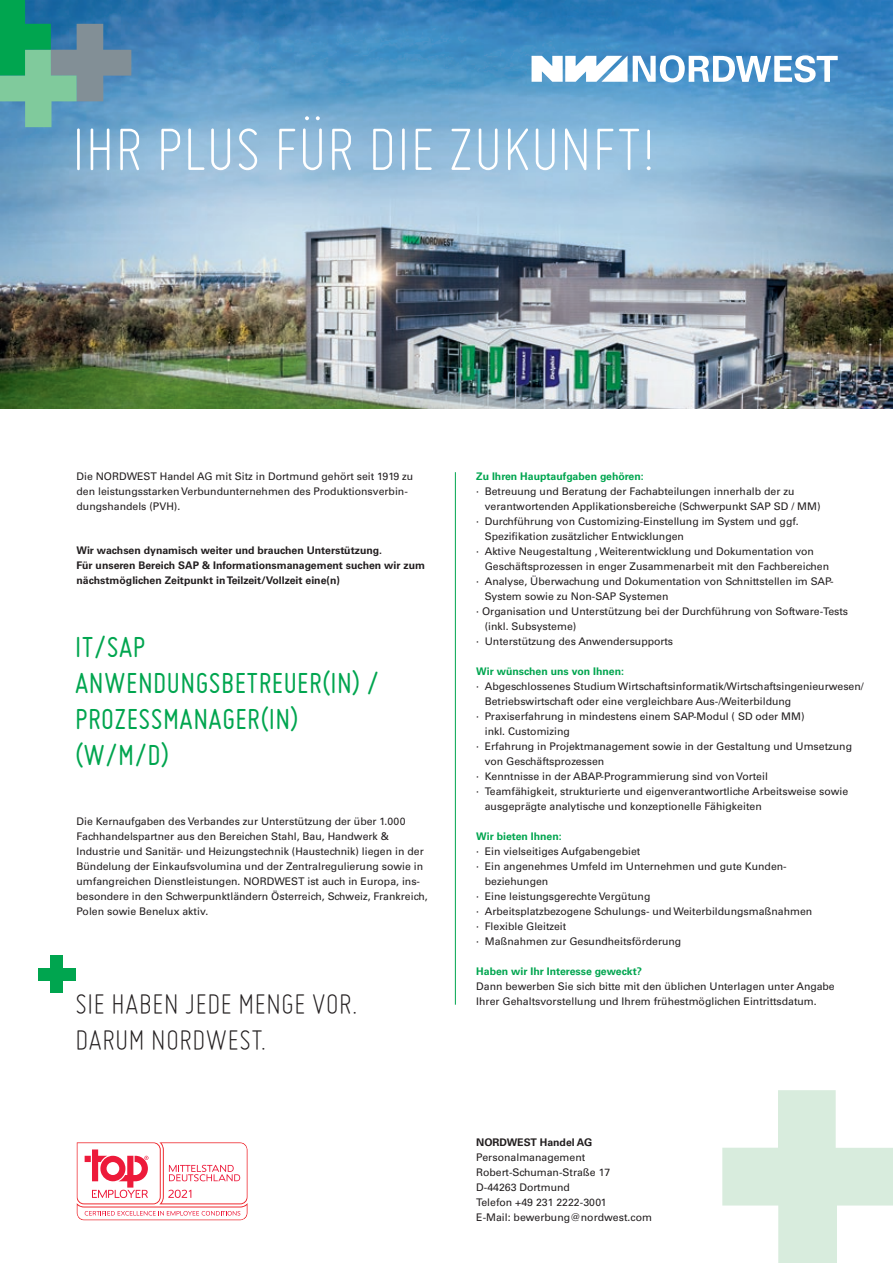
<style>
.page{position:relative;width:893px;height:1263px;background:#fff}
.page>*{position:absolute;margin:0;border:0;box-sizing:border-box;transform-origin:0 0}
.t1{font:300 67.5px "Miso";color:#fff}
.t2{font:31.5px/36px "Miso";letter-spacing:.015em;color:#00a54f}
.t3{font:300 31.5px/36px "Miso";color:#231f20}
.t4{font:10.5px/15px "Univers LT Pro 55 Roman";color:#231f20}
.t5{font:700 10.5px/15px "Univers LT Pro 65";color:#231f20}
.t6{font:700 10.5px "Univers LT Pro 65";color:#00a54f}
</style>
<div class="page">
<img style="left:0;top:0;width:893px;height:408px">
<svg style="left:531px;top:56px;width:96px;height:26px"></svg>
<svg style="left:633px;top:55px;width:205px;height:27px"></svg>
<svg style="left:0;top:0;width:131px;height:127px;background:#4f9799"></svg>
<svg style="left:77px;top:1142px;width:171px;height:78px"></svg>
<div style="left:50px;top:955px;width:13px;height:38px;background:#00a54f"></div>
<div style="left:38px;top:968px;width:37px;height:13px;background:#00a54f"></div>
<hr style="left:455px;top:472px;width:1px;height:533px;background:#00a54f">
<svg style="left:722px;top:1090px;width:171px;height:173px"></svg>
<h1 class="t1" style="left:72px;top:112px;width:585px">IHR PLUS FÜR DIE ZUKUNFT!</h1>
<p class="t4" style="left:77px;top:468px;width:338px">Die NORDWEST Handel AG mit Sitz in Dortmund gehört seit 1919 zu den leistungsstarken Verbundunternehmen des Produktionsverbin&shy;dungshandels (PVH).</p>
<p class="t5" style="left:77px;top:542px;width:350px">Wir wachsen dynamisch weiter und brauchen Unterstützung.<br>Für unseren Bereich SAP &amp; Informationsmanagement suchen wir zum nächstmöglichen Zeitpunkt in Teilzeit/Vollzeit eine(n)</p>
<h2 class="t2" style="left:75px;top:628px;width:306px">IT/SAP<br>ANWENDUNGSBETREUER(IN) /<br>PROZESSMANAGER(IN) (W/M/D)</h2>
<p class="t4" style="left:77px;top:813px;width:353px">Die Kernaufgaben des Verbandes zur Unterstützung der über 1.000<br>Fachhandelspartner aus den Bereichen Stahl, Bau, Handwerk &amp; Industrie und Sanitär- und Heizungstechnik (Haustechnik) liegen in der Bündelung der Einkaufsvolumina und der Zentralregulierung sowie in umfangreichen Dienstleistungen. NORDWEST ist auch in Europa, ins&shy;besondere in den Schwerpunktländern Österreich, Schweiz, Frankreich, Polen sowie Benelux aktiv.</p>
<h2 class="t3" style="left:75px;top:985px;width:284px">SIE HABEN JEDE MENGE VOR.<br>DARUM NORDWEST.</h2>
<p class="t6" style="left:476px;top:468px;width:169px">Zu Ihren Hauptaufgaben gehören:</p>
<p class="t4" style="left:476px;top:483px;width:320px">· Betreuung und Beratung der Fachabteilungen innerhalb der zu</p>
<p class="t4" style="left:485px;top:498px;width:337px">verantwortenden Applikationsbereiche (Schwerpunkt SAP SD / MM)</p>
<p class="t4" style="left:476px;top:513px;width:324px">· Durchführung von Customizing-Einstellung im System und ggf.</p>
<p class="t4" style="left:485px;top:528px;width:201px">Spezifikation zusätzlicher Entwicklungen</p>
<p class="t4" style="left:476px;top:543px;width:339px">· Aktive Neugestaltung , Weiterentwicklung und Dokumentation von</p>
<p class="t4" style="left:485px;top:558px;width:346px">Geschäftsprozessen in enger Zusammenarbeit mit den Fachbereichen</p>
<p class="t4" style="left:476px;top:573px;width:359px">· Analyse, Überwachung und Dokumentation von Schnittstellen im SAP-</p>
<p class="t4" style="left:485px;top:588px;width:185px">System sowie zu Non-SAP Systemen</p>
<p class="t4" style="left:476px;top:603px;width:373px">· Organisation und Unterstützung bei der Durchführung von Software-Tests</p>
<p class="t4" style="left:485px;top:618px;width:93px">(inkl. Subsysteme)</p>
<p class="t4" style="left:476px;top:633px;width:198px">· Unterstützung des Anwendersupports</p>
<p class="t6" style="left:476px;top:664px;width:149px">Wir wünschen uns von Ihnen:</p>
<p class="t4" style="left:476px;top:678px;width:389px">· Abgeschlossenes Studium Wirtschaftsinformatik/Wirtschaftsingenieurwesen/</p>
<p class="t4" style="left:485px;top:693px;width:308px">Betriebswirtschaft oder eine vergleichbare Aus-/Weiterbildung</p>
<p class="t4" style="left:476px;top:708px;width:330px">· Praxiserfahrung in mindestens einem SAP-Modul ( SD oder MM)</p>
<p class="t4" style="left:485px;top:723px;width:87px">inkl. Customizing</p>
<p class="t4" style="left:476px;top:738px;width:377px">· Erfahrung in Projektmanagement sowie in der Gestaltung und Umsetzung</p>
<p class="t4" style="left:485px;top:753px;width:121px">von Geschäftsprozessen</p>
<p class="t4" style="left:476px;top:768px;width:293px">· Kenntnisse in der ABAP-Programmierung sind von Vorteil</p>
<p class="t4" style="left:476px;top:783px;width:374px">· Teamfähigkeit, strukturierte und eigenverantwortliche Arbeitsweise sowie</p>
<p class="t4" style="left:485px;top:798px;width:279px">ausgeprägte analytische und konzeptionelle Fähigkeiten</p>
<p class="t6" style="left:476px;top:829px;width:87px">Wir bieten Ihnen:</p>
<p class="t4" style="left:476px;top:843px;width:166px">· Ein vielseitiges Aufgabengebiet</p>
<p class="t4" style="left:476px;top:858px;width:312px">· Ein angenehmes Umfeld im Unternehmen und gute Kunden-</p>
<p class="t4" style="left:485px;top:873px;width:65px">beziehungen</p>
<p class="t4" style="left:476px;top:888px;width:176px">· Eine leistungsgerechte Vergütung</p>
<p class="t4" style="left:476px;top:903px;width:338px">· Arbeitsplatzbezogene Schulungs- und Weiterbildungsmaßnahmen</p>
<p class="t4" style="left:476px;top:918px;width:91px">· Flexible Gleitzeit</p>
<p class="t4" style="left:476px;top:933px;width:207px">· Maßnahmen zur Gesundheitsförderung</p>
<p class="t6" style="left:476px;top:964px;width:167px">Haben wir Ihr Interesse geweckt?</p>
<p class="t4" style="left:476px;top:978px;width:360px">Dann bewerben Sie sich bitte mit den üblichen Unterlagen unter Angabe<br>Ihrer Gehaltsvorstellung und Ihrem frühestmöglichen Eintrittsdatum.</p>
<p class="t5" style="left:476px;top:1134px;width:118px">NORDWEST Handel AG</p>
<p class="t4" style="left:476px;top:1149px;width:177px">Personalmanagement<br>Robert-Schuman-Straße 17<br>D-44263 Dortmund<br>Telefon +49 231 2222-3001<br>E-Mail: bewerbung@nordwest.com</p>
</div>
